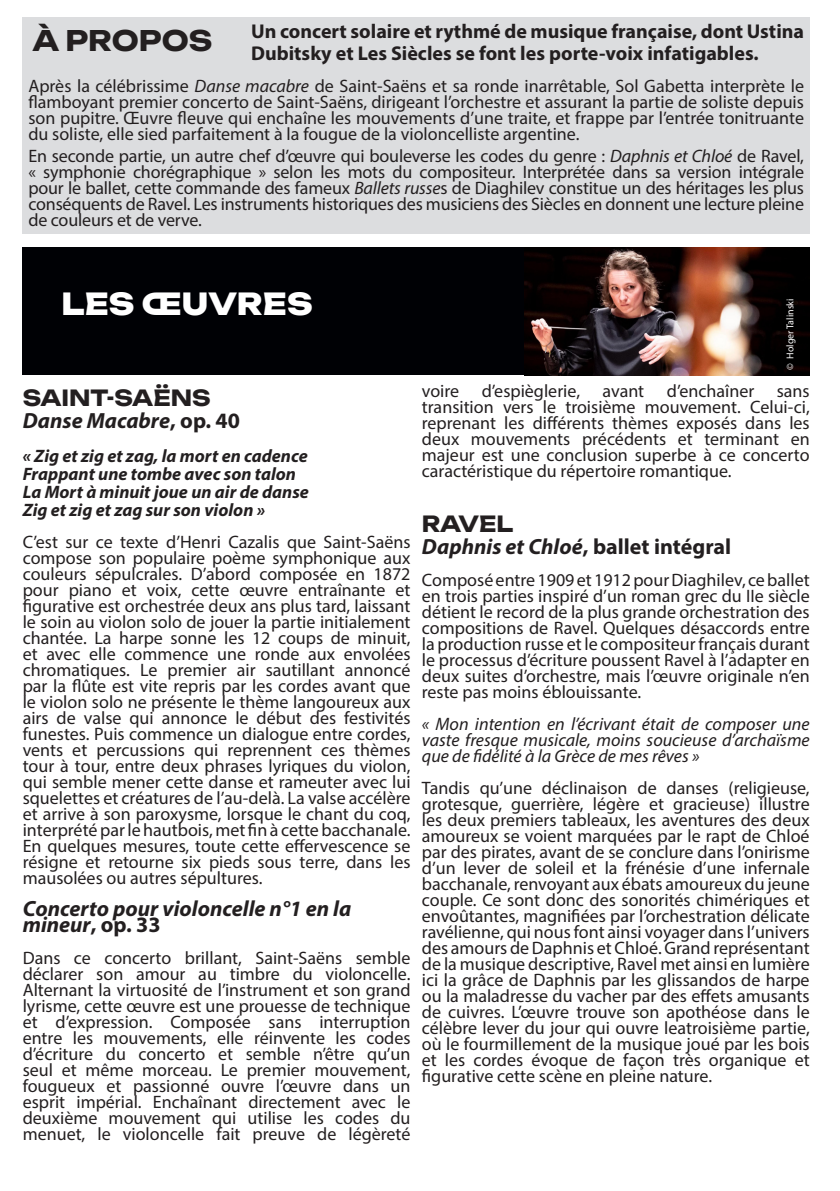
<style>
.page{position:relative;width:840px;height:1191px;background:#fff}
.page>*{position:absolute;margin:0;border:0;box-sizing:border-box;transform-origin:0 0}
.t1{font:800 30px "Unbounded";color:#fff}
.t2{font:700 28px "Unbounded";color:#231f20}
.t3{font:italic 700 22px/16px "Myriad Pro";color:#231f20}
.t4{font:700 22px "Myriad Pro";color:#231f20}
.t5{font:700 22px "Unbounded";color:#231f20}
.t6{font:700 20px/22px "Myriad Pro";color:#231f20}
.t7{font:18px/16px "Myriad Pro";color:#231f20;text-align:justify}
.t8{font:italic 18px/16px "Myriad Pro";color:#231f20;text-align:justify}
.t9{font:italic 700 18px "Myriad Pro";color:#231f20}
.t10{font:10px "Myriad Pro";color:#fff}
.s1{font-style:italic}
.s2{font-style:normal}
</style>
<div class="page">
<div style="left:23px;top:17px;width:786px;height:217px;background:#dcdddf"></div>
<div style="left:23px;top:247px;width:688px;height:128px;background:#000105"></div>
<img style="left:524px;top:247px;width:285px;height:128px">
<p class="t6" style="left:251px;top:19px;width:554px">Un concert solaire et rythmé de musique française, dont Ustina<br>Dubitsky et Les Siècles se font les porte-voix infatigables.</p>
<p class="t7" style="left:28px;top:77px;width:776px">Après la célébrissime <span class="s1">Danse macabre</span> de Saint-Saëns et sa ronde inarrêtable, Sol Gabetta interprète le flamboyant premier concerto de Saint-Saëns, dirigeant l’orchestre et assurant la partie de soliste depuis son pupitre. Œuvre fleuve qui enchaîne les mouvements d’une traite, et frappe par l’entrée tonitruante du soliste, elle sied parfaitement à la fougue de la violoncelliste argentine.</p>
<p class="t7" style="left:28px;top:147px;width:776px">En seconde partie, un autre chef d’œuvre qui bouleverse les codes du genre : <span class="s1">Daphnis et Chloé</span> de Ravel, « symphonie chorégraphique » selon les mots du compositeur. Interprétée dans sa version intégrale pour le ballet, cette commande des fameux <span class="s1">Ballets russe</span>s de Diaghilev constitue un des héritages les plus conséquents de Ravel. Les instruments historiques des musiciens des Siècles en donnent une lecture pleine de couleurs et de verve.</p>
<p class="t2" style="left:33px;top:16px;width:181px">À PROPOS</p>
<p class="t1" style="left:62px;top:277px;width:252px">LES ŒUVRES</p>
<p class="t10" style="left:783px;top:370px;width:73px;rotate:-90deg">© Holger Talinski</p>
<p class="t5" style="left:23px;top:379px;width:189px">SAINT-SAËNS</p>
<p class="t3" style="left:23px;top:412px;width:219px">Danse Macabre<span class="s2">, op. 40</span></p>
<p class="t9" style="left:23px;top:444px;width:286px">« Zig et zig et zag, la mort en cadence</p>
<p class="t9" style="left:23px;top:462px;width:275px">Frappant une tombe avec son talon</p>
<p class="t9" style="left:23px;top:480px;width:287px">La Mort à minuit joue un air de danse</p>
<p class="t9" style="left:23px;top:498px;width:244px">Zig et zig et zag sur son violon »</p>
<p class="t7" style="left:23px;top:533px;width:389px">C’est sur ce texte d’Henri Cazalis que Saint-Saëns compose son populaire poème symphonique aux couleurs sépulcrales. D’abord composée en 1872 pour piano et voix, cette œuvre entraînante et figurative est orchestrée deux ans plus tard, laissant le soin au violon solo de jouer la partie initialement chantée. La harpe sonne les 12 coups de minuit, et avec elle commence une ronde aux envolées chromatiques. Le premier air sautillant annoncé par la flûte est vite repris par les cordes avant que le violon solo ne présente le thème langoureux aux airs de valse qui annonce le début des festivités funestes. Puis commence un dialogue entre cordes, vents et percussions qui reprennent ces thèmes tour à tour, entre deux phrases lyriques du violon, qui semble mener cette danse et rameuter avec lui squelettes et créatures de l’au-delà. La valse accélère et arrive à son paroxysme, lorsque le chant du coq, interprété par le hautbois, met fin à cette bacchanale.<br>En quelques mesures, toute cette effervescence se résigne et retourne six pieds sous terre, dans les mausolées ou autres sépultures.</p>
<p class="t3" style="left:23px;top:900px;width:330px">Concerto pour violoncelle n°1 en la mineur<span class="s2">, op. 33</span></p>
<p class="t7" style="left:23px;top:949px;width:389px">Dans ce concerto brillant, Saint-Saëns semble déclarer son amour au timbre du violoncelle.<br>Alternant la virtuosité de l’instrument et son grand lyrisme, cette œuvre est une prouesse de technique et d’expression. Composée sans interruption entre les mouvements, elle réinvente les codes d’écriture du concerto et semble n’être qu’un seul et même morceau. Le premier mouvement, fougueux et passionné ouvre l’œuvre dans un esprit impérial. Enchaînant directement avec le deuxième mouvement qui utilise les codes du menuet, le violoncelle fait preuve de légèreté</p>
<p class="t7" style="left:421px;top:383px;width:389px">voire d’espièglerie, avant d’enchaîner sans transition vers le troisième mouvement. Celui-ci, reprenant les différents thèmes exposés dans les deux mouvements précédents et terminant en majeur est une conclusion superbe à ce concerto caractéristique du répertoire romantique.</p>
<p class="t5" style="left:421px;top:504px;width:93px">RAVEL</p>
<p class="t4" style="left:421px;top:532px;width:310px"><span class="s1">Daphnis et Chloé</span>, ballet intégral</p>
<p class="t7" style="left:421px;top:571px;width:389px">Composé entre 1909 et 1912 pour Diaghilev, ce ballet en trois parties inspiré d’un roman grec du IIe siècle détient le record de la plus grande orchestration des compositions de Ravel. Quelques désaccords entre la production russe et le compositeur français durant le processus d’écriture poussent Ravel à l’adapter en deux suites d’orchestre, mais l’œuvre originale n’en reste pas moins éblouissante.</p>
<p class="t8" style="left:421px;top:715px;width:389px">« Mon intention en l’écrivant était de composer une vaste fresque musicale, moins soucieuse d’archaïsme que de fidélité à la Grèce de mes rêves »</p>
<p class="t7" style="left:421px;top:779px;width:389px">Tandis qu’une déclinaison de danses (religieuse, grotesque, guerrière, légère et gracieuse) illustre les deux premiers tableaux, les aventures des deux amoureux se voient marquées par le rapt de Chloé par des pirates, avant de se conclure dans l’onirisme d’un lever de soleil et la frénésie d’une infernale bacchanale, renvoyant aux ébats amoureux du jeune couple. Ce sont donc des sonorités chimériques et envoûtantes, magnifiées par l’orchestration délicate ravélienne, qui nous font ainsi voyager dans l’univers des amours de Daphnis et Chloé. Grand représentant de la musique descriptive, Ravel met ainsi en lumière ici la grâce de Daphnis par les glissandos de harpe ou la maladresse du vacher par des effets amusants de cuivres. L’œuvre trouve son apothéose dans le célèbre lever du jour qui ouvre leatroisième partie, où le fourmillement de la musique joué par les bois et les cordes évoque de façon très organique et figurative cette scène en pleine nature.</p>
</div>
